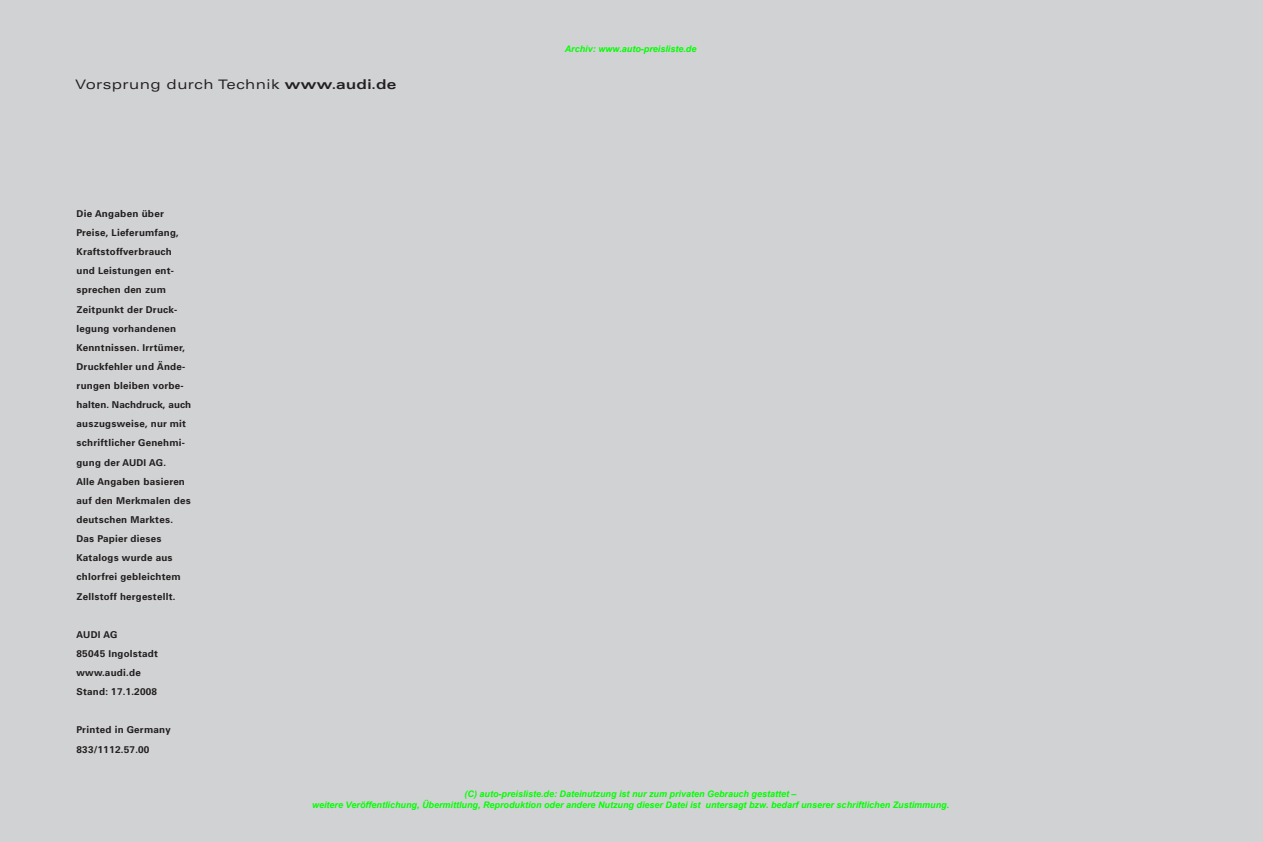
<style>
.page{position:relative;width:1263px;height:842px;background:#d1d2d4}
.page>*{position:absolute;margin:0;border:0;box-sizing:border-box;transform-origin:0 0}
.t1{font:13.5px "Audi Sans Ext";letter-spacing:.03em;color:#231f20}
.t2{font:700 9.75px/19.2px "Audi Sans";letter-spacing:.025em;color:#231f20}
.t3{font:italic 700 9px/10.8px "Arial";color:#0f0;text-align:center}
.s1{font-weight:700}
</style>
<div class="page">
<h1 class="t1" style="left:75px;top:80px;width:322px">Vorsprung durch Technik <span class="s1">www.audi.de</span></h1>
<p class="t2" style="left:77px;top:205px;width:116px">Die Angaben über<br>Preise, Lieferumfang,<br>Kraftstoffverbrauch und Leistungen ent&shy;sprechen den zum<br>Zeitpunkt der Druck&shy;legung vorhandenen<br>Kenntnissen. Irrtümer,<br>Druckfehler und Ände&shy;rungen bleiben vorbe&shy;halten. Nachdruck, auch auszugsweise, nur mit schriftlicher Genehmi&shy;gung der AUDI AG.<br>Alle Angaben basieren auf den Merkmalen des deutschen Marktes.<br>Das Papier dieses<br>Katalogs wurde aus chlorfrei gebleichtem<br>Zellstoff hergestellt.</p>
<p class="t2" style="left:77px;top:626px;width:83px">AUDI AG<br>85045 Ingolstadt www.audi.de<br>Stand: 17.1.2008</p>
<p class="t2" style="left:77px;top:721px;width:95px">Printed in Germany<br>833/1112.57.00</p>
<p class="t3" style="left:565px;top:44px;width:133px">Archiv: www.auto-preisliste.de</p>
<p class="t3" style="left:312px;top:789px;width:639px">(C) auto-preisliste.de: Dateinutzung ist nur zum privaten Gebrauch gestattet –<br>weitere Veröffentlichung, Übermittlung, Reproduktion oder andere Nutzung dieser Datei ist untersagt bzw. bedarf unserer schriftlichen Zustimmung.</p>
</div>
